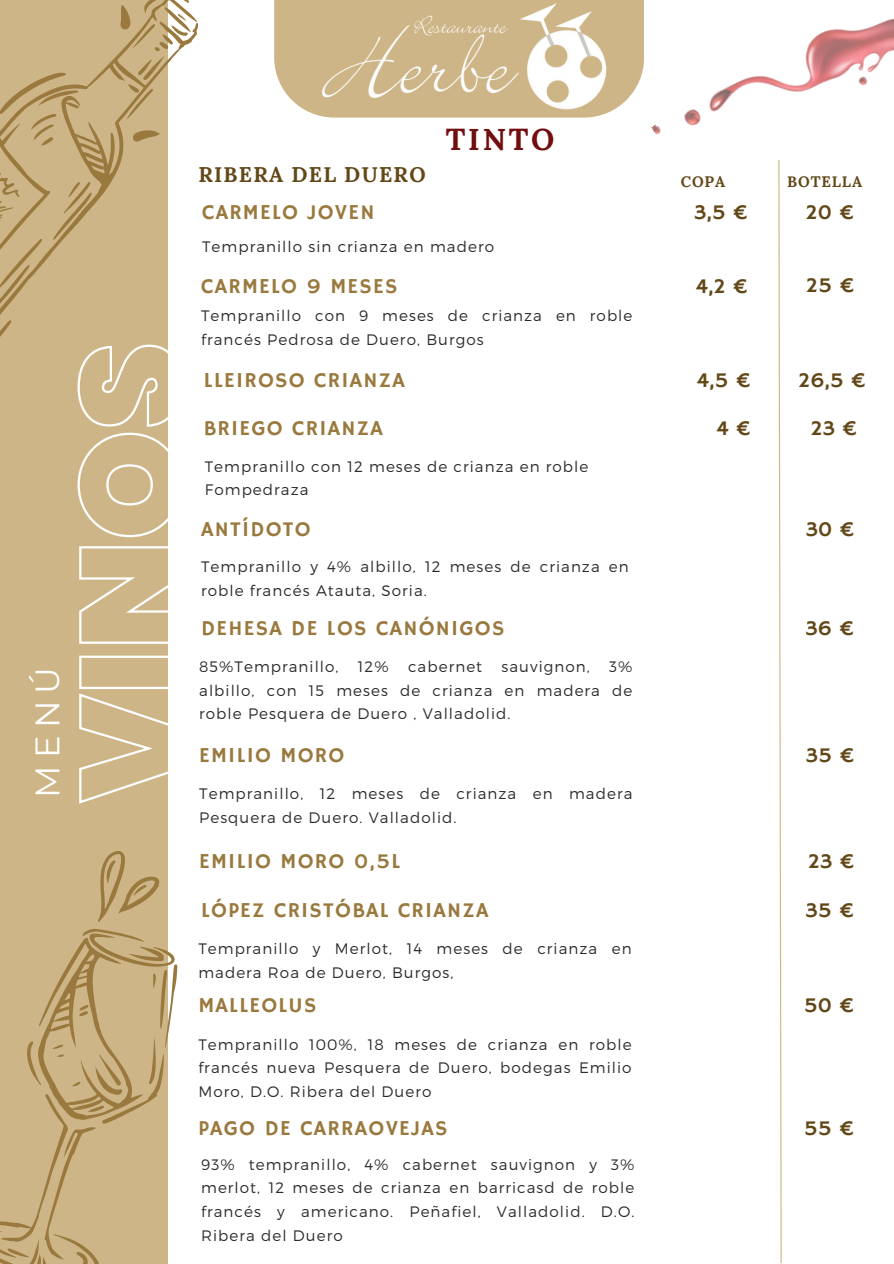
<style>
.page{position:relative;width:894px;height:1264px;background:#fff}
.page>*{position:absolute;margin:0;border:0;box-sizing:border-box;transform-origin:0 0}
.t1{font:33.9px "Montserrat";color:#fff}
.t2{font:700 30.3px "Lora";letter-spacing:.09em;color:#710e10}
.t3{font:21.15px "Hammersmith One";letter-spacing:.06em;color:#99793d}
.t4{font:21.15px "Hammersmith One";color:#624818}
.t5{font:700 21.15px "Lora";letter-spacing:.06em;color:#624818}
.t6{font:300 15.15px/23.7px "Montserrat";letter-spacing:.07em;color:#2b2b2b}
.t7{font:700 15.15px "Lora";letter-spacing:.06em;color:#624818}
</style>
<div class="page">
<svg style="left:274px;top:0;width:21px;height:103px;background:#d4bf98"></svg>
<div style="left:0;top:0;width:167px;height:1263px;background:#cdb587"></div>
<img style="left:295px;top:0;width:349px;height:118px">
<svg style="left:0;top:14px;width:198px;height:329px"></svg>
<svg style="left:133px;top:130px;width:27px;height:12px"></svg>
<svg style="left:0;top:239px;width:42px;height:104px"></svg>
<svg style="left:53px;top:182px;width:39px;height:58px"></svg>
<svg style="left:0;top:73px;width:78px;height:73px"></svg>
<svg style="left:0;top:170px;width:19px;height:51px"></svg>
<svg style="left:120px;top:0;width:71px;height:120px"></svg>
<img style="left:651px;top:18px;width:242px;height:117px">
<svg style="left:77px;top:343px;width:91px;height:462px"></svg>
<svg style="left:778px;top:159px;width:4px;height:1104px"></svg>
<svg style="left:0;top:846px;width:178px;height:417px"></svg>
<h1 class="t1" style="left:27px;top:797px;width:132px;rotate:-90deg">MENÚ</h1>
<h2 class="t2" style="left:445px;top:120px;width:110px">TINTO</h2>
<p class="t5" style="left:198px;top:160px;width:229px">RIBERA DEL DUERO</p>
<p class="t3" style="left:202px;top:200px;width:174px">CARMELO JOVEN</p>
<h6 class="t6" style="left:202px;top:234px;width:293px">Tempranillo sin crianza en madero</h6>
<h6 class="t3" style="left:201px;top:273px;width:198px">CARMELO 9 MESES</h6>
<h5 class="t6" style="left:201px;top:303px;width:432px">Tempranillo con 9 meses de crianza en roble francés Pedrosa de Duero, Burgos</h5>
<h5 class="t3" style="left:204px;top:368px;width:202px">LLEIROSO CRIANZA</h5>
<h5 class="t3" style="left:204px;top:416px;width:180px">BRIEGO CRIANZA</h5>
<h5 class="t6" style="left:205px;top:454px;width:385px;line-height:23px">Tempranillo con 12 meses de crianza en roble<br>Fompedraza</h5>
<h5 class="t3" style="left:201px;top:516px;width:111px">ANTÍDOTO</h5>
<h5 class="t6" style="left:201px;top:554px;width:429px">Tempranillo y 4% albillo, 12 meses de crianza en roble francés Atauta, Soria.</h5>
<h5 class="t3" style="left:201px;top:616px;width:305px">DEHESA DE LOS CANÓNIGOS</h5>
<h5 class="t6" style="left:199px;top:654px;width:141px">85%Tempranillo,</h5>
<h5 class="t6" style="left:358px;top:654px;width:32px">12%</h5>
<h5 class="t6" style="left:408px;top:654px;width:76px">cabernet</h5>
<h5 class="t6" style="left:501px;top:654px;width:90px">sauvignon,</h5>
<h5 class="t6" style="left:199px;top:654px;width:434px;text-align:justify;text-indent:410px">3% albillo, con 15 meses de crianza en madera de roble Pesquera de Duero , Valladolid.</h5>
<h4 class="t3" style="left:199px;top:743px;width:147px">EMILIO MORO</h4>
<h5 class="t6" style="left:199px;top:781px;width:434px">Tempranillo, 12 meses de crianza en madera<br>Pesquera de Duero. Valladolid.</h5>
<p class="t3" style="left:199px;top:848px;width:202px">EMILIO MORO 0,5L</p>
<h5 class="t3" style="left:201px;top:898px;width:289px">LÓPEZ CRISTÓBAL CRIANZA</h5>
<p class="t6" style="left:198px;top:936px;width:434px">Tempranillo y Merlot, 14 meses de crianza en madera Roa de Duero, Burgos,</p>
<h5 class="t3" style="left:198px;top:993px;width:119px">MALLEOLUS</h5>
<h5 class="t6" style="left:198px;top:1031px;width:434px;text-align:justify">Tempranillo 100%, 18 meses de crianza en roble francés nueva Pesquera de Duero, bodegas Emilio Moro, D.O. Ribera del Duero</h5>
<h5 class="t3" style="left:198px;top:1115px;width:250px">PAGO DE CARRAOVEJAS</h5>
<h5 class="t6" style="left:201px;top:1151px;width:434px;text-align:justify">93% tempranillo, 4% cabernet sauvignon y 3% merlot, 12 meses de crianza en barricasd de roble francés y americano. Peñafiel, Valladolid. D.O.<br>Ribera del Duero</h5>
<p class="t7" style="left:680px;top:172px;width:46px">COPA</p>
<h5 class="t7" style="left:786px;top:172px;width:77px">BOTELLA</h5>
<h5 class="t4" style="left:694px;top:200px;width:56px">3,5 €</h5>
<h5 class="t4" style="left:805px;top:200px;width:51px">20 €</h5>
<h5 class="t4" style="left:695px;top:274px;width:54px">4,2 €</h5>
<p class="t4" style="left:805px;top:273px;width:51px">25 €</p>
<h5 class="t4" style="left:696px;top:368px;width:56px">4,5 €</h5>
<p class="t4" style="left:797px;top:368px;width:70px">26,5 €</p>
<h5 class="t4" style="left:716px;top:416px;width:37px">4 €</h5>
<p class="t4" style="left:810px;top:416px;width:49px">23 €</p>
<h5 class="t4" style="left:805px;top:517px;width:51px">30 €</h5>
<h5 class="t4" style="left:805px;top:616px;width:51px">36 €</h5>
<h5 class="t4" style="left:805px;top:742px;width:51px">35 €</h5>
<p class="t4" style="left:807px;top:848px;width:49px">23 €</p>
<p class="t4" style="left:805px;top:898px;width:51px">35 €</p>
<p class="t4" style="left:803px;top:993px;width:53px">50 €</p>
<h5 class="t4" style="left:803px;top:1115px;width:53px">55 €</h5>
</div>
